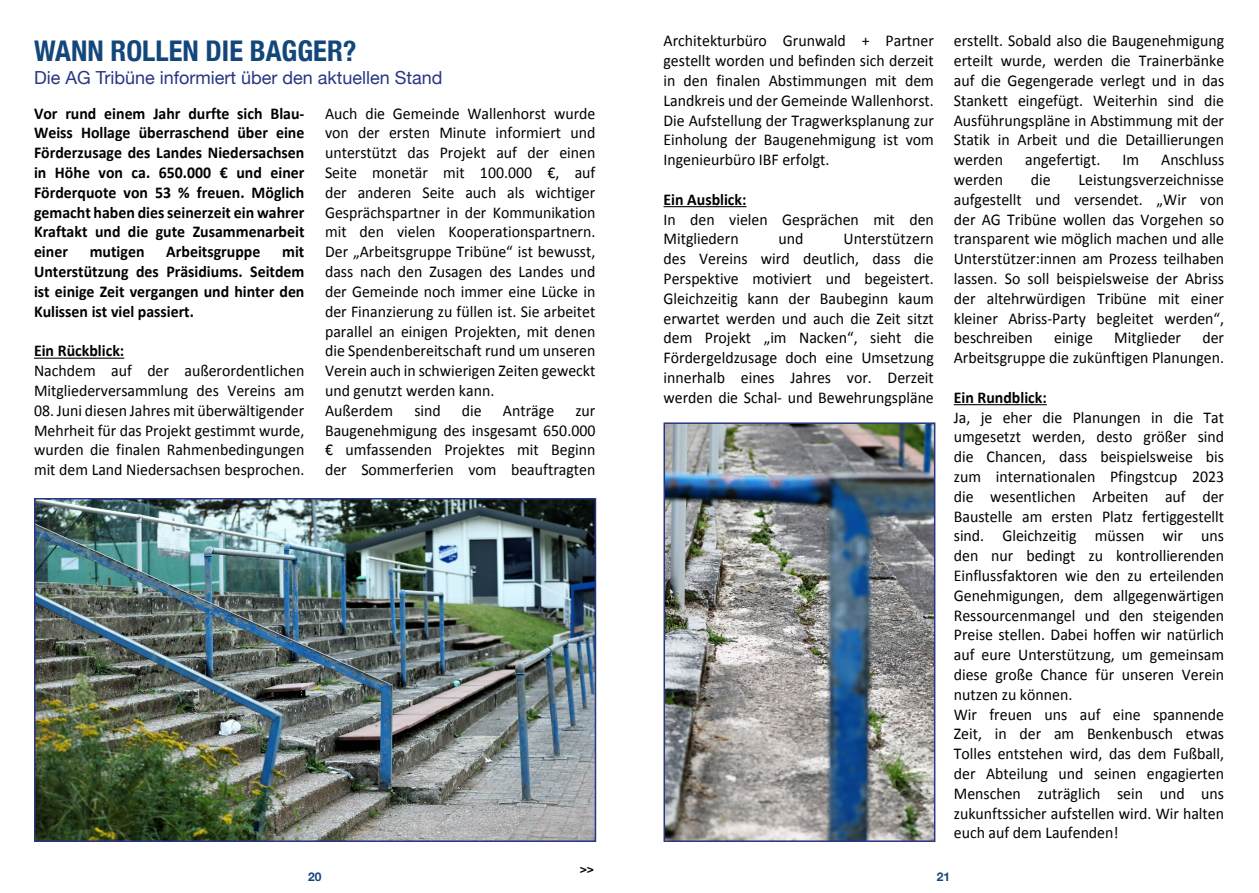
<style>
.page{position:relative;width:1259px;height:893px;background:#fff}
.page>*{position:absolute;margin:0;border:0;box-sizing:border-box;transform-origin:0 0}
.t1{font:700 condensed 28.5px "Helvetica Neue";color:#13477c}
.t2{font:18px "Helvetica Neue";color:#283583}
.t3{font:16.5px/19.8px "Calibri";color:#000;text-align:justify;scale:.96 1}
.t4{font:700 16.5px/19.8px "Calibri";color:#000;text-align:justify;scale:.96 1}
.t5{font:700 12px "Helvetica Neue";color:#13477c}
.t6{font:700 12px "Helvetica Neue";color:#000}
</style>
<div class="page">
<hr style="left:663px;top:206px;width:83px;height:1px;background:#000">
<hr style="left:953px;top:404px;width:93px;height:1px;background:#000">
<hr style="left:34px;top:358px;width:90px;height:1px;background:#000">
<img style="left:37px;top:501px;width:556px;height:338px">
<div style="left:34px;top:498px;width:562px;height:344px;border:2px solid #283583"></div>
<img style="left:666px;top:425px;width:266px;height:414px">
<div style="left:663px;top:422px;width:272px;height:420px;border:2px solid #283583"></div>
<h1 class="t1" style="left:34px;top:28px;width:324px">WANN ROLLEN DIE BAGGER?</h1>
<p class="t2" style="left:34px;top:65px;width:410px">Die AG Tribüne informiert über den aktuellen Stand</p>
<p class="t4" style="left:34px;top:103px;width:283px">Vor rund einem Jahr durfte sich Blau-Weiss Hollage überraschend über eine Förderzusage des Landes Niedersachsen in Höhe von ca. 650.000 € und einer Förderquote von 53 % freuen. Möglich gemacht haben dies seinerzeit ein wahrer Kraftakt und die gute Zusammenarbeit einer</p>
<p class="t3" style="left:325px;top:103px;width:283px;text-align:left">Auch die Gemeinde Wallenhorst wurde von der ersten Minute informiert und unterstützt das Projekt auf der einen Seite monetär mit 100.000 €, auf der anderen Seite auch als wichtiger Gesprächspartner in der Kommunikation mit den vielen Kooperationspartnern.<br>Der „Arbeitsgruppe Tribüne“ ist bewusst, dass nach den Zusagen des Landes und der Gemeinde noch immer eine Lücke in der Finanzierung zu füllen ist. Sie arbeitet parallel an einigen Projekten, mit denen die Spendenbereitschaft rund um unseren Verein auch in schwierigen Zeiten geweckt und genutzt werden kann.<br>Außerdem</p>
<p class="t4" style="left:90px;top:241px;width:59px">mutigen</p>
<p class="t4" style="left:166px;top:241px;width:99px">Arbeitsgruppe</p>
<p class="t4" style="left:34px;top:241px;width:283px;text-indent:248px">mit Unterstützung des Präsidiums. Seitdem ist einige Zeit vergangen und hinter den Kulissen ist viel passiert.</p>
<p class="t4" style="left:34px;top:340px;width:96px">Ein Rückblick:</p>
<p class="t3" style="left:34px;top:360px;width:283px">Nachdem auf der außerordentlichen<br>Mitgliederversammlung des Vereins am</p>
<p class="t3" style="left:34px;top:400px;width:283px">08. Juni diesen Jahres mit überwältigender Mehrheit für das Projekt gestimmt wurde, wurden die finalen Rahmenbedingungen mit dem Land Niedersachsen besprochen.</p>
<p class="t3" style="left:414px;top:400px;width:29px">sind</p>
<p class="t3" style="left:462px;top:400px;width:22px">die</p>
<p class="t3" style="left:503px;top:400px;width:55px">Anträge</p>
<p class="t3" style="left:325px;top:400px;width:283px;text-indent:250px">zur Baugenehmigung des insgesamt 650.000 € umfassenden Projektes mit Beginn der Sommerferien vom beauftragten</p>
<p class="t3" style="left:663px;top:30px;width:283px">Architekturbüro Grunwald + Partner gestellt worden und befinden sich derzeit in den finalen Abstimmungen mit dem Landkreis und der Gemeinde Wallenhorst.<br>Die Aufstellung der Tragwerksplanung zur Einholung der Baugenehmigung ist vom Ingenieurbüro IBF erfolgt.</p>
<p class="t4" style="left:663px;top:189px;width:88px">Ein Ausblick:</p>
<p class="t3" style="left:663px;top:208px;width:283px">In den vielen Gesprächen mit den<br>Mitgliedern</p>
<p class="t3" style="left:778px;top:228px;width:27px">und</p>
<p class="t3" style="left:663px;top:228px;width:283px;text-indent:180px">Unterstützern des Vereins wird deutlich, dass die Perspektive motiviert und begeistert.<br>Gleichzeitig kann der Baubeginn kaum erwartet werden und auch die Zeit sitzt dem Projekt „im Nacken“, sieht die Fördergeldzusage doch eine Umsetzung innerhalb eines Jahres vor. Derzeit werden die Schal- und Bewehrungspläne</p>
<p class="t3" style="left:953px;top:30px;width:283px">erstellt. Sobald also die Baugenehmigung erteilt wurde, werden die Trainerbänke auf die Gegengerade verlegt und in das Stankett eingefügt. Weiterhin sind die Ausführungspläne in Abstimmung mit der Statik in Arbeit und die Detaillierungen werden</p>
<p class="t3" style="left:1025px;top:149px;width:80px">angefertigt.</p>
<p class="t3" style="left:1122px;top:149px;width:19px">Im</p>
<p class="t3" style="left:1161px;top:149px;width:67px">Anschluss</p>
<p class="t3" style="left:953px;top:169px;width:283px;text-indent:125px">Leistungsverzeichnisse aufgestellt und versendet. „Wir von der AG Tribüne wollen das Vorgehen so transparent wie möglich machen und alle Unterstützer:innen am Prozess teilhaben lassen. So soll beispielsweise der Abriss der altehrwürdigen Tribüne mit einer kleiner Abriss-Party begleitet werden“, beschreiben</p>
<p class="t3" style="left:953px;top:169px;width:53px">werden</p>
<p class="t3" style="left:1031px;top:169px;width:22px">die</p>
<p class="t3" style="left:1054px;top:327px;width:42px">einige</p>
<p class="t3" style="left:1114px;top:327px;width:71px">Mitglieder</p>
<p class="t3" style="left:953px;top:327px;width:283px;text-align:right">der<br>Arbeitsgruppe die zukünftigen Planungen.</p>
<p class="t4" style="left:953px;top:387px;width:98px">Ein Rundblick:</p>
<p class="t3" style="left:953px;top:406px;width:283px;text-align:left">Ja, je eher die Planungen in die Tat umgesetzt werden, desto größer sind die Chancen, dass beispielsweise bis zum internationalen Pfingstcup 2023 die wesentlichen Arbeiten auf der Baustelle am ersten Platz fertiggestellt sind. Gleichzeitig müssen wir uns den nur bedingt zu kontrollierenden Einflussfaktoren wie den zu erteilenden Genehmigungen, dem allgegenwärtigen Ressourcenmangel und den steigenden Preise stellen. Dabei hoffen wir natürlich auf eure Unterstützung, um gemeinsam diese große Chance für unseren Verein nutzen zu können.<br>Wir freuen uns auf eine spannende Zeit, in der am Benkenbusch etwas Tolles entstehen wird, das dem Fußball, der Abteilung und seinen engagierten Menschen zuträglich sein und uns zukunftssicher aufstellen wird. Wir halten euch auf dem Laufenden!</p>
<p class="t6" style="left:580px;top:859px;width:16px">&gt;&gt;</p>
<p class="t5" style="left:308px;top:867px;width:15px">20</p>
<p class="t5" style="left:937px;top:867px;width:15px">21</p>
</div>
